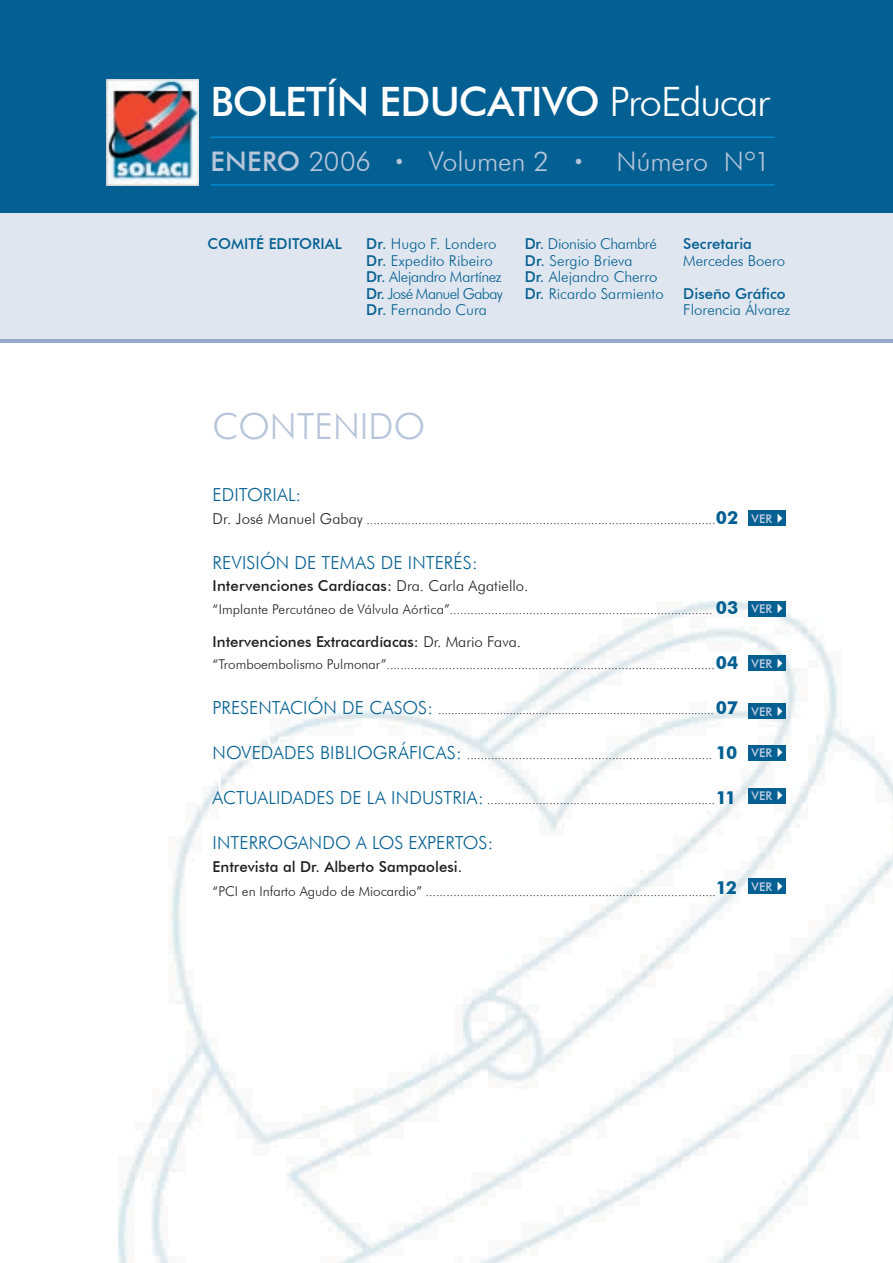
<style>
.page{position:relative;width:893px;height:1263px;background:#fff}
.page>*{position:absolute;margin:0;border:0;box-sizing:border-box;transform-origin:0 0}
.t1{font:500 40.5px "Futura BT";letter-spacing:-.02em;color:#fff}
.t2{font:300 36px "Futura BT";color:#b6c5da}
.t3{font:300 27px "Futura BT";letter-spacing:-.005em;color:#b6c5da}
.t4{font:300 18px "Futura BT";letter-spacing:.005em;color:#046092}
.t5{font:700 18px "Futura BT";letter-spacing:-.015em;color:#046092}
.t6{font:300 15px/16.5px "Futura BT";color:#046092}
.t7{font:500 15px "Futura BT";color:#231f20}
.t8{font:500 15px "Futura BT";color:#046092}
.t9{font:300 12px "Futura BT";color:#231f20}
.t10{font:500 12px "Futura BT";color:#c3cfe2}
.s1{font-weight:300}
.s2{font-weight:500}
.s3{font-weight:700}
.s4{font-size:15px}
.s5{font-size:13.5px}
.s6{font-size:18px;color:#046092}
.s7{color:#fff}
</style>
<div class="page">
<img style="left:118px;top:601px;width:775px;height:662px">
<div style="left:0;top:31px;width:893px;height:310px;background:#dfe6ef"></div>
<div style="left:0;top:0;width:893px;height:213px;background:#046092"></div>
<hr style="left:0;top:339px;width:893px;height:3px;background:#93aac9">
<img style="left:106px;top:80px;width:93px;height:106px">
<div style="left:748px;top:510px;width:38px;height:16px;background:#046092"></div>
<hr style="left:210px;top:136px;width:564px;height:2px;background:#0089ce">
<hr style="left:210px;top:184px;width:564px;height:2px;background:#0089ce">
<div style="left:748px;top:655px;width:38px;height:15px;background:#046092"></div>
<div style="left:748px;top:601px;width:38px;height:15px;background:#046092"></div>
<div style="left:748px;top:745px;width:38px;height:15px;background:#046092"></div>
<div style="left:748px;top:788px;width:38px;height:15px;background:#046092"></div>
<div style="left:748px;top:878px;width:38px;height:15px;background:#046092"></div>
<div style="left:748px;top:703px;width:38px;height:16px;background:#046092"></div>
<h1 class="t1" style="left:210px;top:77px;width:561px">BOLETÍN EDUCATIVO <span class="s1">ProEducar</span></h1>
<h3 class="t3" style="left:210px;top:145px;width:374px"><span class="s2">ENERO</span> 2006 <span class="s3">·</span> Volumen 2 <span class="s3">·</span></h3>
<h3 class="t3" style="left:617px;top:145px;width:155px">Número Nº1</h3>
<p class="t8" style="left:208px;top:235px;width:136px">COMITÉ EDITORIAL</p>
<p class="t6" style="left:366px;top:235px;width:138px"><span class="s2">Dr.</span> Hugo F. Londero<br><span class="s2">Dr.</span> Expedito Ribeiro<br><span class="s2">Dr.</span> Alejandro Martínez<br><span class="s2">Dr.</span> José Manuel Gabay<br><span class="s2">Dr.</span> Fernando Cura</p>
<p class="t6" style="left:525px;top:235px;width:140px"><span class="s2">Dr.</span> Dionisio Chambré<br><span class="s2">Dr.</span> Sergio Brieva<br><span class="s2">Dr.</span> Alejandro Cherro<br><span class="s2">Dr.</span> Ricardo Sarmiento</p>
<p class="t8" style="left:683px;top:235px;width:70px">Secretaria</p>
<p class="t6" style="left:683px;top:252px;width:103px">Mercedes Boero</p>
<p class="t8" style="left:683px;top:284px;width:104px">Diseño Gráfico</p>
<p class="t6" style="left:683px;top:301px;width:108px">Florencia Álvarez</p>
<h2 class="t2" style="left:213px;top:404px;width:214px">CONTENIDO</h2>
<h3 class="t4" style="left:213px;top:484px;width:90px">EDITORIAL:</h3>
<p class="t9" style="left:213px;top:512px;width:504px"><span class="s4">Dr. José Manuel Gabay</span> .....................................................................................................</p>
<h3 class="t4" style="left:213px;top:551px;width:266px">REVISIÓN DE TEMAS DE INTERÉS:</h3>
<p class="t7" style="left:213px;top:577px;width:317px">Intervenciones Cardíacas: <span class="s1">Dra. Carla Agatiello.</span></p>
<p class="t9" style="left:213px;top:602px;width:501px"><span class="s5">“Implante Percutáneo de Válvula Aórtica”</span>............................................................................</p>
<p class="t7" style="left:213px;top:632px;width:310px">Intervenciones Extracardíacas: <span class="s1">Dr. Mario Fava.</span></p>
<p class="t9" style="left:213px;top:658px;width:504px"><span class="s5">“Tromboembolismo Pulmonar”</span>...............................................................................................</p>
<p class="t9" style="left:213px;top:703px;width:503px"><span class="s6">PRESENTACIÓN DE CASOS:</span> .....................................................................................</p>
<p class="t9" style="left:213px;top:748px;width:501px"><span class="s6">NOVEDADES BIBLIOGRÁFICAS:</span> .......................................................................</p>
<p class="t9" style="left:213px;top:793px;width:504px"><span class="s6">ACTUALIDADES DE LA INDUSTRIA:</span> ..................................................................</p>
<h3 class="t4" style="left:213px;top:832px;width:282px">INTERROGANDO A LOS EXPERTOS:</h3>
<p class="t7" style="left:213px;top:857px;width:251px">Entrevista al Dr. Alberto Sampaolesi.</p>
<p class="t9" style="left:213px;top:884px;width:505px"><span class="s5">“PCI en Infarto Agudo de Miocardio”</span> ....................................................................................</p>
<h3 class="t5" style="left:716px;top:506px;width:24px">02</h3>
<h3 class="t5" style="left:716px;top:596px;width:24px">03</h3>
<h3 class="t5" style="left:716px;top:652px;width:24px">04</h3>
<h3 class="t5" style="left:716px;top:697px;width:24px">07</h3>
<h3 class="t5" style="left:716px;top:742px;width:23px">10</h3>
<h3 class="t5" style="left:716px;top:787px;width:22px">11</h3>
<h3 class="t5" style="left:716px;top:877px;width:23px">12</h3>
<p class="t10" style="left:752px;top:511px;width:37px">VER<span class="s7">✔</span></p>
<p class="t10" style="left:752px;top:602px;width:37px">VER<span class="s7">✔</span></p>
<p class="t10" style="left:752px;top:656px;width:37px">VER<span class="s7">✔</span></p>
<p class="t10" style="left:752px;top:704px;width:37px">VER<span class="s7">✔</span></p>
<p class="t10" style="left:752px;top:746px;width:37px">VER<span class="s7">✔</span></p>
<p class="t10" style="left:752px;top:789px;width:37px">VER<span class="s7">✔</span></p>
<p class="t10" style="left:752px;top:879px;width:37px">VER<span class="s7">✔</span></p>
</div>
